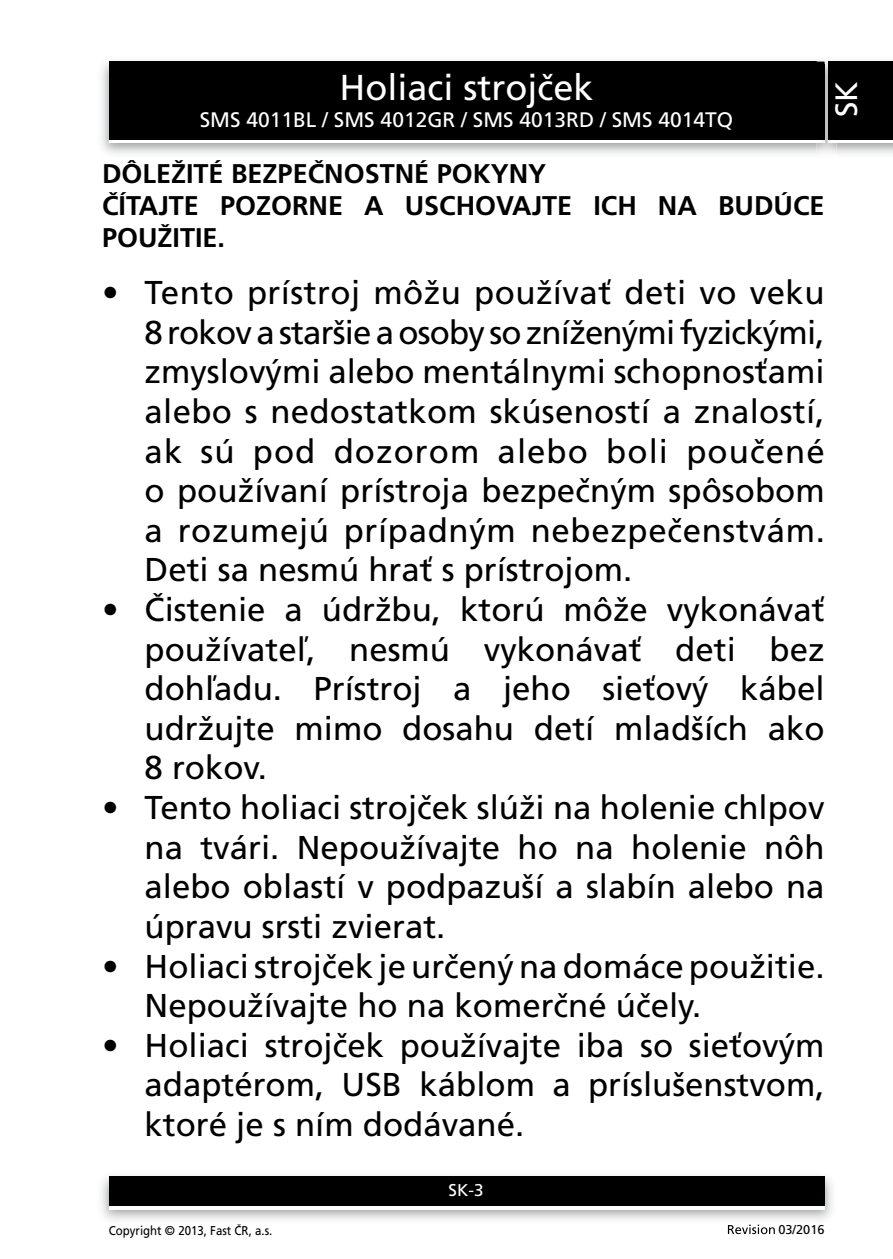
<style>
.page{position:relative;width:893px;height:1259px;background:#fff}
.page>*{position:absolute;margin:0;border:0;box-sizing:border-box;transform-origin:0 0}
.t1{font:36px "Frutiger CE";color:#fff}
.t2{font:33px/39.6px "Frutiger CE";color:#000;text-align:justify}
.t3{font:30.9px "Frutiger CE";color:#fff}
.t4{font:700 27px "Frutiger CE";color:#000}
.t5{font:21px "Frutiger CE";color:#fff}
.t6{font:17.1px "Frutiger CE";color:#fff}
.t7{font:12.9px "Frutiger CE";color:#000;scale:.9 1}
.t8{font:12.9px "Frutiger CE";color:#000}
</style>
<div class="page">
<img style="left:101px;top:61px;width:716px;height:93px">
<div style="left:109px;top:65px;width:715px;height:78px;background:#fff"></div>
<div style="left:109px;top:62px;width:715px;height:78px;background:#000"></div>
<img style="left:101px;top:1175px;width:732px;height:46px">
<div style="left:109px;top:1179px;width:715px;height:30px;background:#fff"></div>
<div style="left:109px;top:1176px;width:715px;height:30px;background:#000"></div>
<img style="left:836px;top:61px;width:57px;height:93px">
<img style="left:817px;top:61px;width:19px;height:92px">
<svg style="left:817px;top:140px;width:7px;height:3px"></svg>
<img style="left:817px;top:62px;width:7px;height:3px">
<img style="left:817px;top:65px;width:7px;height:75px">
<div style="left:829px;top:65px;width:64px;height:78px;background:#fff"></div>
<div style="left:829px;top:62px;width:64px;height:78px;background:#000"></div>
<svg style="left:728px;top:1224px;width:47px;height:10px"></svg>
<p class="t1" style="left:339px;top:69px;width:256px">Holiaci strojček</p>
<p class="t5" style="left:200px;top:109px;width:535px">SMS 4011BL / SMS 4012GR / SMS 4013RD / SMS 4014TQ</p>
<p class="t3" style="left:830px;top:117px;width:38px;rotate:-90deg">SK</p>
<p class="t4" style="left:102px;top:159px;width:241px">DÔLEŽITÉ BEZPEČNOS</p>
<p class="t4" style="left:380px;top:159px;width:168px">TNÉ POKYNY</p>
<p class="t4" style="left:102px;top:191px;width:223px">ČÍTAJTE POZORNE</p>
<p class="t4" style="left:364px;top:191px;width:314px">A USCHOVAJTE ICH NA</p>
<p class="t4" style="left:718px;top:191px;width:104px">BUDÚCE</p>
<p class="t4" style="left:102px;top:224px;width:125px">POUŽITIE.</p>
<p class="t2" style="left:145px;top:273px;width:682px;text-indent:-43px">• Tento prístroj môžu používať deti vo veku 8 rokov a staršie a osoby so zníženými fyzickými, zmyslovými alebo mentálnymi schopnosťami alebo s nedostatkom skúseností a znalostí, ak sú pod dozorom alebo boli poučené o používaní prístroja bezpečným spôsobom a rozumejú prípadným nebezpečenstvám.<br>Deti sa nesmú hrať s prístrojom.</p>
<p class="t2" style="left:145px;top:590px;width:681px;text-indent:-43px">• Čistenie a údržbu, ktorú môže vykonávať používateľ, nesmú vykonávať deti bez dohľadu. Prístroj a jeho sieťový kábel udržujte mimo dosahu detí mladších ako 8 rokov.</p>
<p class="t2" style="left:145px;top:788px;width:681px;text-indent:-43px">• Tento holiaci strojček slúži na holenie chlpov na tvári. Nepoužívajte ho na holenie nôh alebo oblastí v podpazuší a slabín alebo na úpravu srsti zvierat.</p>
<p class="t2" style="left:145px;top:947px;width:681px;text-indent:-43px">• Holiaci strojček je určený na domáce použitie.<br>Nepoužívajte ho na komerčné účely.</p>
<p class="t2" style="left:145px;top:1026px;width:681px;text-indent:-43px">• H oliaci strojček používajte iba so sieťovým adaptérom, USB káblom a príslušenstvom, ktoré je s ním dodávané.</p>
<p class="t6" style="left:449px;top:1181px;width:37px">SK-3</p>
<p class="t7" style="left:109px;top:1223px;width:183px">Copyright © 2013, Fast ČR, a.s.</p>
<p class="t8" style="left:778px;top:1222px;width:48px">03/2016</p>
</div>
